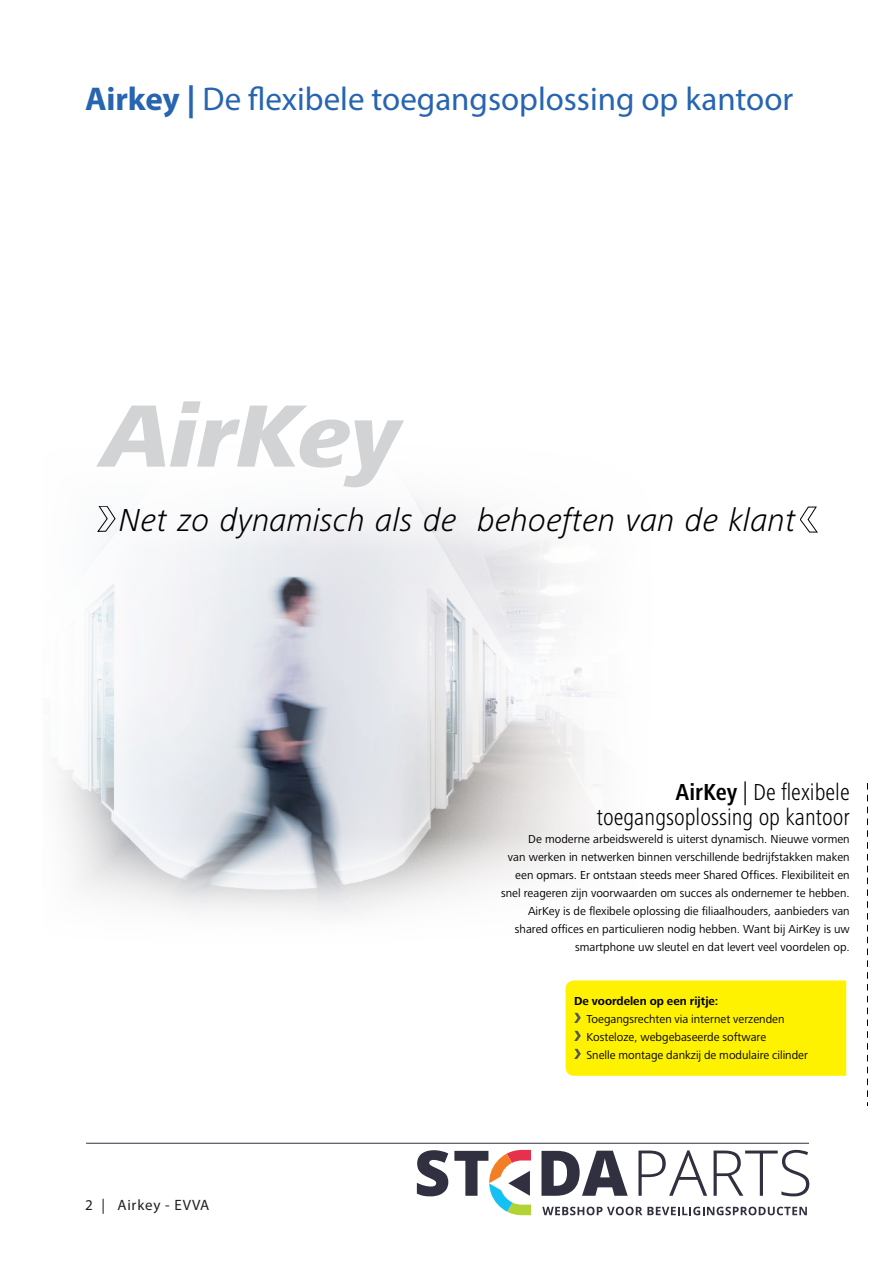
<style>
.page{position:relative;width:893px;height:1263px;background:#fff}
.page>*{position:absolute;margin:0;border:0;box-sizing:border-box;transform-origin:0 0}
.t1{font:33px "Myriad Pro";color:#2765b1}
.t2{font:italic 300 33px "Frutiger Next LTCE";color:#000}
.t3{font:300 condensed 24px/24.8px "Frutiger Next LTCE";color:#000;text-align:right}
.t4{font:15px "Myriad Pro";letter-spacing:.05em;color:#231f20}
.t5{font:12px/18px "Frutiger Next LTCE";color:#000;text-align:right}
.t6{font:700 12px "Frutiger Next LTCE";color:#000}
.s1{font-weight:700}
</style>
<div class="page">
<svg style="left:542px;top:1207px;width:265px;height:8px"></svg>
<svg style="left:417px;top:1150px;width:31px;height:46px"></svg>
<svg style="left:541px;top:1151px;width:87px;height:45px"></svg>
<svg style="left:638px;top:1150px;width:69px;height:46px"></svg>
<svg style="left:714px;top:1150px;width:95px;height:46px"></svg>
<svg style="left:454px;top:1150px;width:77px;height:65px"></svg>
<hr style="left:86px;top:1143px;width:723px;height:1px;background:#303141">
<img style="left:58px;top:487px;width:544px;height:429px">
<div style="left:566px;top:980px;width:280px;height:96px;background:#fff200"></div>
<svg style="left:867px;top:783px;width:1px;height:323px"></svg>
<svg style="left:96px;top:401px;width:308px;height:86px"></svg>
<svg style="left:98px;top:506px;width:17px;height:25px"></svg>
<svg style="left:800px;top:507px;width:17px;height:25px"></svg>
<h1 class="t1" style="left:85px;top:78px;width:710px"><span class="s1">Airkey |</span> De flexibele toegangsoplossing op kantoor</h1>
<h1 class="t2" style="left:119px;top:501px;width:678px">Net zo dynamisch als de behoeften van de klant</h1>
<h2 class="t3" style="left:597px;top:780px;width:254px"><span class="s1">AirKey</span> | De flexibele toegangsoplossing op kantoor</h2>
<p class="t5" style="left:501px;top:830px;width:350px">De moderne arbeidswereld is uiterst dynamisch. Nieuwe vormen<br>van werken in netwerken binnen verschillende bedrijfstakken maken een opmars. Er ontstaan steeds meer Shared Offices. Flexibiliteit en snel reageren zijn voorwaarden om succes als ondernemer te hebben.<br>AirKey is de flexibele oplossing die filiaalhouders, aanbieders van shared offices en particulieren nodig hebben. Want bij AirKey is uw smartphone uw sleutel en dat levert veel voordelen op.</p>
<p class="t4" style="left:85px;top:1196px;width:126px">2 | Airkey - EVVA</p>
<p class="t6" style="left:574px;top:994px;width:146px">De voordelen op een rijtje:</p>
<p class="t5" style="left:586px;top:1010px;width:223px;text-align:left">Toegangsrechten via internet verzenden<br>Kosteloze, webgebaseerde software<br>Snelle montage dankzij de modulaire cilinder</p>
</div>
